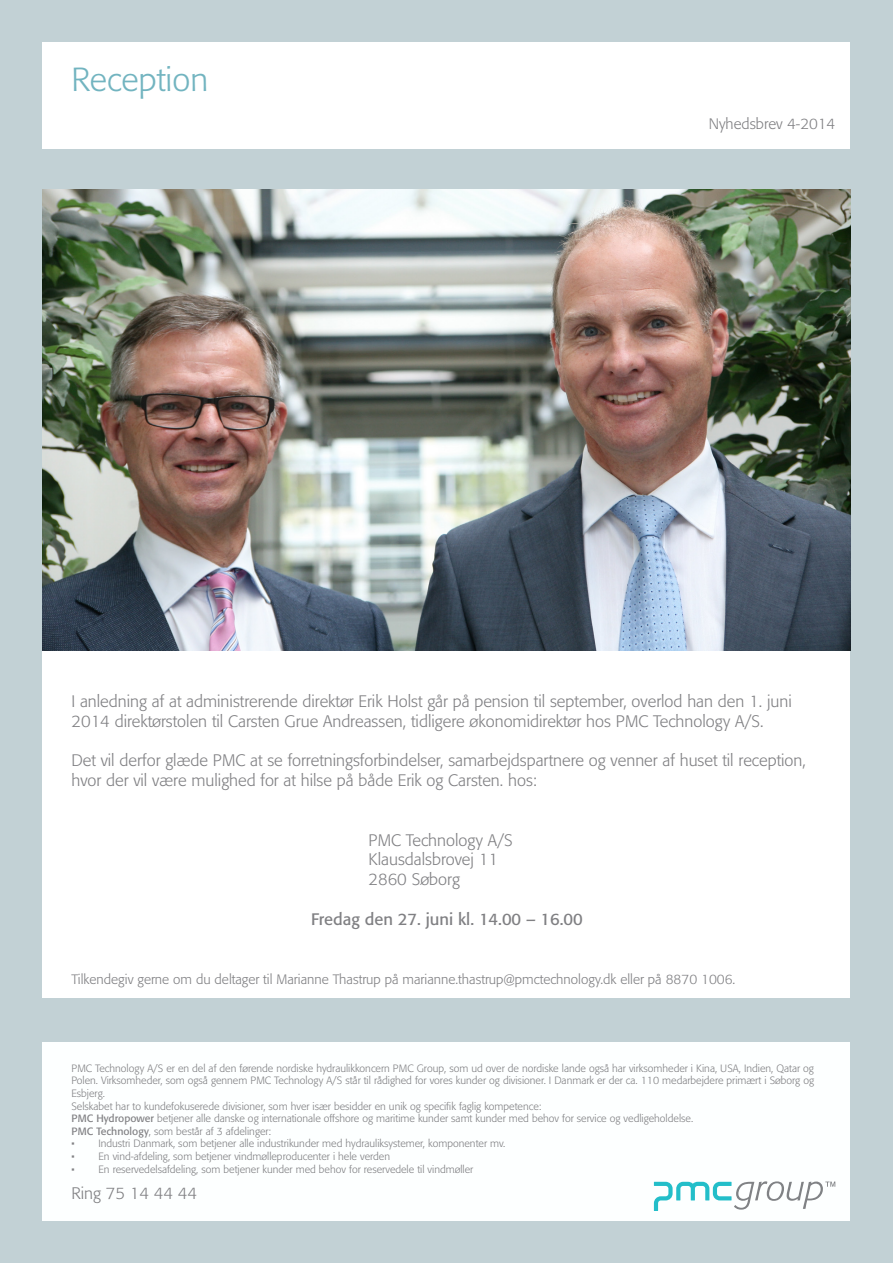
<style>
.page{position:relative;width:893px;height:1263px;background:#c2d1d5}
.page>*{position:absolute;margin:0;border:0;box-sizing:border-box;transform-origin:0 0}
.t1{font:300 33px "Formata BQ";color:#72b4c0}
.t2{font:300 16.5px/19.8px "Formata BQ";color:#808083}
.t3{font:16.5px "Formata BQ";color:#808083}
.t4{font:300 15px "Formata BQ";color:#808083}
.t5{font:300 13.5px "Formata BQ";color:#808083}
.t6{font:300 10.5px/12.6px "Formata BQ";color:#808083;text-align:justify}
.s1{font-weight:400}
</style>
<div class="page">
<div style="left:43px;top:1042px;width:807px;height:178px;background:#fdffff"></div>
<div style="left:43px;top:43px;width:807px;height:106px;background:#fff"></div>
<div style="left:43px;top:189px;width:807px;height:808px;background:#fff"></div>
<svg style="left:654px;top:1181px;width:181px;height:29px"></svg>
<img style="left:43px;top:190px;width:808px;height:461px">
<p class="t1" style="left:71px;top:60px;width:138px">Reception</p>
<p class="t4" style="left:709px;top:115px;width:128px">Nyhedsbrev 4-2014</p>
<p class="t2" style="left:71px;top:691px;width:722px">I anledning af at administrerende direktør Erik Holst går på pension til september, overlod han den 1. juni<br>2014 direktørstolen til Carsten Grue Andreassen, tidligere økonomidirektør hos PMC Technology A/S.</p>
<p class="t2" style="left:71px;top:751px;width:736px">Det vil derfor glæde PMC at se forretningsforbindelser, samarbejdspartnere og venner af huset til reception, hvor der vil være mulighed for at hilse på både Erik og Carsten. hos:</p>
<p class="t2" style="left:368px;top:830px;width:146px">PMC Technology A/S</p>
<p class="t2" style="left:368px;top:850px;width:131px">Klausdalsbrovej 11</p>
<p class="t2" style="left:368px;top:870px;width:93px">2860 Søborg</p>
<p class="t3" style="left:311px;top:909px;width:273px">Fredag den 27. juni kl. 14.00 – 16.00</p>
<p class="t5" style="left:71px;top:971px;width:665px">Tilkendegiv gerne om du deltager til Marianne Thastrup på marianne.thastrup@pmctechnology.dk eller på 8870 1006.</p>
<p class="t6" style="left:71px;top:1062px;width:744px">PMC Technology A/S er en del af den førende nordiske hydraulikkoncern PMC Group, som ud over de nordiske lande også har virksomheder i Kina, USA, Indien, Qatar og Polen. Virksomheder, som også gennem PMC Technology A/S står til rådighed for vores kunder og divisioner. I Danmark er der ca. 110 medarbejdere primært i Søborg og Esbjerg.</p>
<p class="t6" style="left:71px;top:1099px;width:471px">Selskabet har to kundefokuserede divisioner, som hver især besidder en unik og specifik faglig kompetence:</p>
<p class="t6" style="left:71px;top:1112px;width:623px"><span class="s1">PMC Hydropower</span> betjener alle danske og internationale offshore og maritime kunder samt kunder med behov for service og vedligeholdelse.</p>
<p class="t6" style="left:71px;top:1125px;width:201px"><span class="s1">PMC Technology</span>, som består af 3 afdelinger:</p>
<p class="t6" style="left:71px;top:1137px;width:435px">• Industri Danmark, som betjener alle industrikunder med hydrauliksystemer, komponenter mv.</p>
<p class="t6" style="left:71px;top:1150px;width:320px">• En vind-afdeling, som betjener vindmølleproducenter i hele verden</p>
<p class="t6" style="left:71px;top:1162px;width:403px">• En reservedelsafdeling, som betjener kunder med behov for reservedele til vindmøller</p>
<p class="t2" style="left:71px;top:1184px;width:127px">Ring 75 14 44 44</p>
</div>
